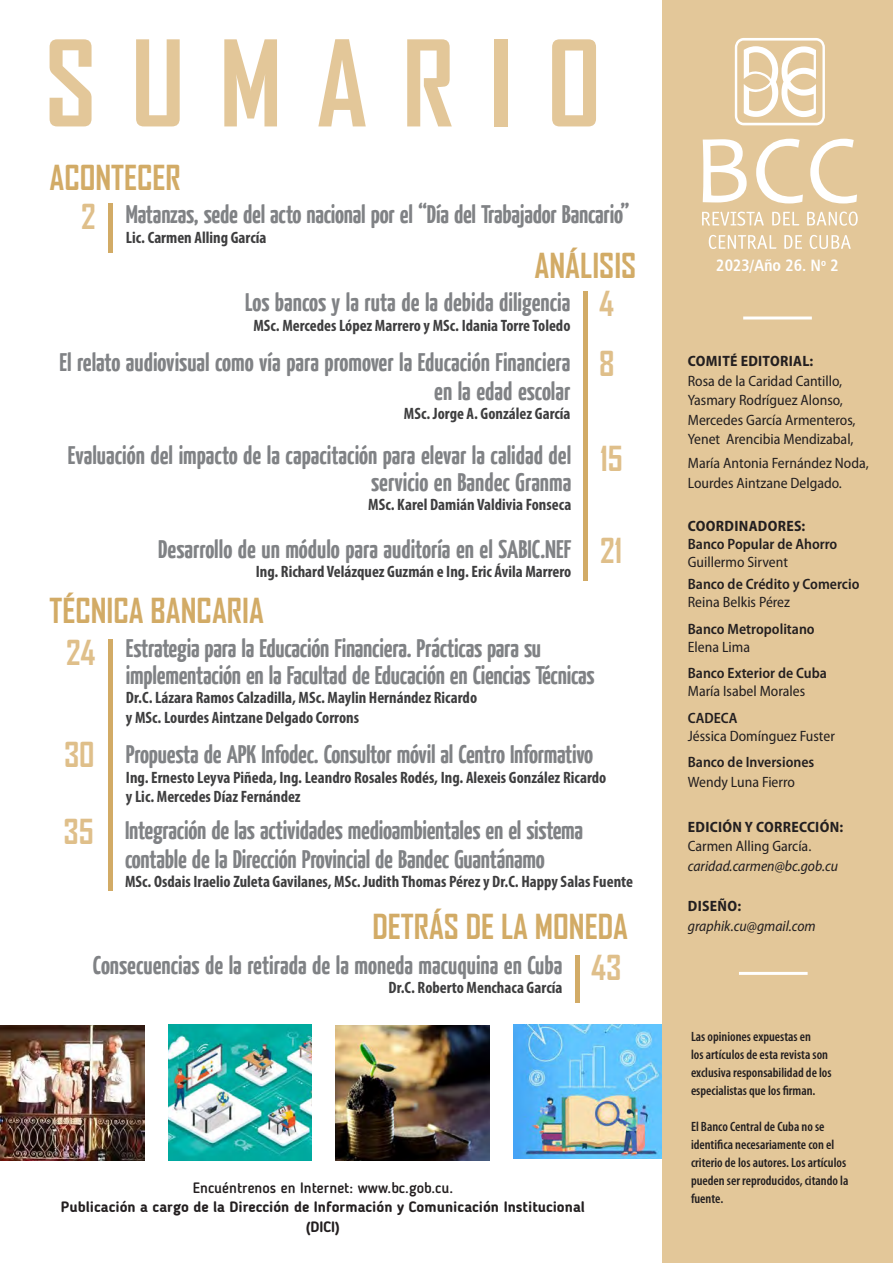
<style>
.page{position:relative;width:893px;height:1263px;background:#fff}
.page>*{position:absolute;margin:0;border:0;box-sizing:border-box;transform-origin:0 0}
.t1{font:700 114px "Agency FB";letter-spacing:.3em;color:#e3c799}
.t2{font:700 33px "Agency FB";color:#d2ab66}
.t3{font:700 33px "Agency FB";color:#dfbf8a}
.BCC_-_TITULO{font:700 25.5px/28.5px "Yanone Kaffeesatz";letter-spacing:-.01em;color:#808285;text-align:right}
.BCC_-_TITULO-2{font:700 condensed 16.5px/19.5px "Myriad Pro";color:#3e3e3f}
.t4{font:16.5px "Humanist 777 BT Bold Condensed B";color:#fff}
.cuerpo{font:semi-condensed 15px/19.5px "Myriad Pro";color:#231f20}
.cuerpo-2{font:600 semi-condensed 15px/18px "Myriad Pro";color:#231f20}
.cuerpo-3{font:italic semi-condensed 15px/19.5px "Myriad Pro";color:#231f20}
.cuerpo-4{font:700 15px/19.5px "Blogger Sans";color:#231f20;text-align:center}
.cuerpo-5{font:500 15px "Blogger Sans";color:#231f20}
.t5{font:600 condensed 13.5px/18px "Myriad Pro";color:#231f20}
.s1{font-weight:700}
.s2{font-weight:400}
.s3{font-weight:600}
.s4{font-weight:700;font-style:normal}
.s5{font-style:normal}
</style>
<div class="page">
<img style="left:335px;top:1026px;width:155px;height:135px">
<img style="left:513px;top:1024px;width:149px;height:134px">
<img style="left:0;top:1026px;width:144px;height:135px">
<div style="left:662px;top:0;width:231px;height:1262px;background:#e3c799"></div>
<div style="left:108px;top:203px;width:5px;height:50px;background:#d2ab66"></div>
<div style="left:583px;top:291px;width:5px;height:289px;background:#d2ab66"></div>
<div style="left:108px;top:639px;width:5px;height:252px;background:#d2ab66"></div>
<svg style="left:703px;top:139px;width:154px;height:64px"></svg>
<svg style="left:702px;top:212px;width:62px;height:14px"></svg>
<svg style="left:772px;top:212px;width:27px;height:13px"></svg>
<svg style="left:807px;top:212px;width:51px;height:14px"></svg>
<svg style="left:709px;top:235px;width:67px;height:14px"></svg>
<svg style="left:784px;top:235px;width:18px;height:14px"></svg>
<svg style="left:810px;top:235px;width:41px;height:14px"></svg>
<svg style="left:735px;top:38px;width:90px;height:87px"></svg>
<div style="left:575px;top:955px;width:5px;height:48px;background:#d2ab66"></div>
<hr style="left:743px;top:316px;width:69px;height:3px;background:#fff">
<hr style="left:739px;top:972px;width:69px;height:3px;background:#fff">
<img style="left:168px;top:1024px;width:143px;height:137px">
<p class="t1" style="left:45px;top:13px;width:558px">SUMARIO</p>
<p class="t2" style="left:50px;top:157px;width:133px">ACONTECER</p>
<p class="BCC_-_TITULO" style="left:126px;top:199px;width:505px">Matanzas, sede del acto nacional por el “Día del Trabajador Bancario”</p>
<p class="BCC_-_TITULO-2" style="left:126px;top:227px;width:142px">Lic. Carmen Alling García</p>
<p class="t3" style="left:81px;top:196px;width:16px">2</p>
<p class="t2" style="left:535px;top:245px;width:103px">ANÁLISIS</p>
<p class="BCC_-_TITULO" style="left:245px;top:287px;width:327px">Los bancos y la ruta de la debida diligencia</p>
<p class="BCC_-_TITULO-2" style="left:253px;top:315px;width:319px">MSc. Mercedes López Marrero y MSc. Idania Torre Toledo</p>
<p class="t3" style="left:599px;top:283px;width:17px">4</p>
<p class="BCC_-_TITULO" style="left:59px;top:347px;width:513px">El relato audiovisual como vía para promover la Educación Financiera en la edad escolar</p>
<p class="BCC_-_TITULO-2" style="left:404px;top:404px;width:168px">MSc. Jorge A. González García</p>
<p class="BCC_-_TITULO" style="left:68px;top:440px;width:505px;line-height:27px">Evaluación del impacto de la capacitación para elevar la calidad del servicio en Bandec Granma</p>
<p class="BCC_-_TITULO-2" style="left:368px;top:495px;width:205px">MSc. Karel Damián Valdivia Fonseca</p>
<p class="BCC_-_TITULO" style="left:158px;top:534px;width:415px">Desarrollo de un módulo para auditoría en el SABIC.NEF</p>
<p class="BCC_-_TITULO-2" style="left:256px;top:562px;width:317px">Ing. Richard Velázquez Guzmán e Ing. Eric Ávila Marrero</p>
<p class="t3" style="left:599px;top:343px;width:17px">8</p>
<p class="t3" style="left:600px;top:438px;width:24px">15</p>
<p class="t3" style="left:600px;top:530px;width:24px">21</p>
<p class="t2" style="left:50px;top:590px;width:216px">TÉCNICA BANCARIA</p>
<p class="BCC_-_TITULO" style="left:126px;top:633px;width:470px;line-height:27px;text-align:left">Estrategia para la Educación Financiera. Prácticas para su implementación en la Facultad de Educación en Ciencias Técnicas</p>
<p class="BCC_-_TITULO-2" style="left:126px;top:688px;width:353px">Dr.C. Lázara Ramos Calzadilla, MSc. Maylin Hernández Ricardo y MSc. Lourdes Aintzane Delgado Corrons</p>
<p class="t3" style="left:66px;top:632px;width:31px">24</p>
<p class="t3" style="left:64px;top:734px;width:32px">30</p>
<p class="t3" style="left:64px;top:811px;width:32px">35</p>
<p class="BCC_-_TITULO" style="left:126px;top:739px;width:469px">Propuesta de APK Infodec. Consultor móvil al Centro Informativo</p>
<p class="BCC_-_TITULO-2" style="left:126px;top:767px;width:482px">Ing. Ernesto Leyva Piñeda, Ing. Leandro Rosales Rodés, Ing. Alexeis González Ricardo y Lic. Mercedes Díaz Fernández</p>
<p class="BCC_-_TITULO" style="left:125px;top:815px;width:460px;text-align:left">Integración de las actividades medioambientales en el sistema contable de la Dirección Provincial de Bandec Guantánamo</p>
<p class="BCC_-_TITULO-2" style="left:125px;top:872px;width:510px">MSc. Osdais Iraelio Zuleta Gavilanes, MSc. Judith Thomas Pérez y Dr.C. Happy Salas Fuente</p>
<p class="t2" style="left:372px;top:906px;width:257px">DETRÁS DE LA MONEDA</p>
<p class="BCC_-_TITULO" style="left:93px;top:950px;width:471px">Consecuencias de la retirada de la moneda macuquina en Cuba</p>
<p class="BCC_-_TITULO-2" style="left:388px;top:978px;width:175px">Dr.C. Roberto Menchaca García</p>
<p class="t3" style="left:591px;top:947px;width:32px">43</p>
<p class="cuerpo-5" style="left:193px;top:1179px;width:262px">Encuéntrenos en Internet: www.bc.gob.cu.</p>
<p class="cuerpo-4" style="left:61px;top:1197px;width:525px">Publicación a cargo de la Dirección de Información y Comunicación Institucional (DICI)</p>
<p class="t4" style="left:716px;top:255px;width:124px">2023/Año 26. N<sup>o</sup> 2</p>
<p class="cuerpo" style="left:688px;top:352px;width:169px"><span class="s1">COMITÉ EDITORIAL:<br></span>Rosa de la Caridad Cantillo,<br>Yasmary Rodríguez Alonso,<br>Mercedes García Armenteros,<br>Yenet Arencibia Mendizabal,</p>
<p class="cuerpo" style="left:688px;top:454px;width:183px">María Antonia Fernández Noda,<br>Lourdes Aintzane Delgado.</p>
<p class="cuerpo-2" style="left:688px;top:517px;width:151px"><span class="s1">COORDINADORES:<br></span>Banco Popular de Ahorro<br><span class="s2">Guillermo Sirvent</span></p>
<p class="cuerpo-2" style="left:688px;top:575px;width:173px">Banco de Crédito y Comercio<br><span class="s2">Reina Belkis Pérez</span></p>
<p class="cuerpo-2" style="left:688px;top:620px;width:128px">Banco Metropolitano<br><span class="s2">Elena Lima</span></p>
<p class="cuerpo-2" style="left:688px;top:664px;width:141px">Banco Exterior de Cuba<br><span class="s2">María Isabel Morales</span></p>
<p class="cuerpo" style="left:688px;top:709px;width:149px;line-height:18px"><span class="s3">CADECA<br></span>Jéssica Domínguez Fuster</p>
<p class="cuerpo-2" style="left:688px;top:753px;width:128px;line-height:19.5px">Banco de Inversiones<br><span class="s2">Wendy Luna Fierro</span></p>
<p class="cuerpo-3" style="left:688px;top:817px;width:157px"><span class="s4">EDICIÓN Y CORRECCIÓN:<br></span><span class="s5">Carmen Alling García. </span>caridad.carmen@bc.gob.cu</p>
<p class="cuerpo-3" style="left:688px;top:897px;width:129px"><span class="s4">DISEÑO: </span>graphik.cu@gmail.com</p>
<p class="t5" style="left:691px;top:1028px;width:142px">Las opiniones expuestas en<br>los artículos de esta revista son exclusiva responsabilidad de los especialistas que los firman.</p>
<p class="t5" style="left:691px;top:1118px;width:159px">El Banco Central de Cuba no se identifica necesariamente con el criterio de los autores. Los artículos pueden ser reproducidos, citando la fuente.</p>
</div>
